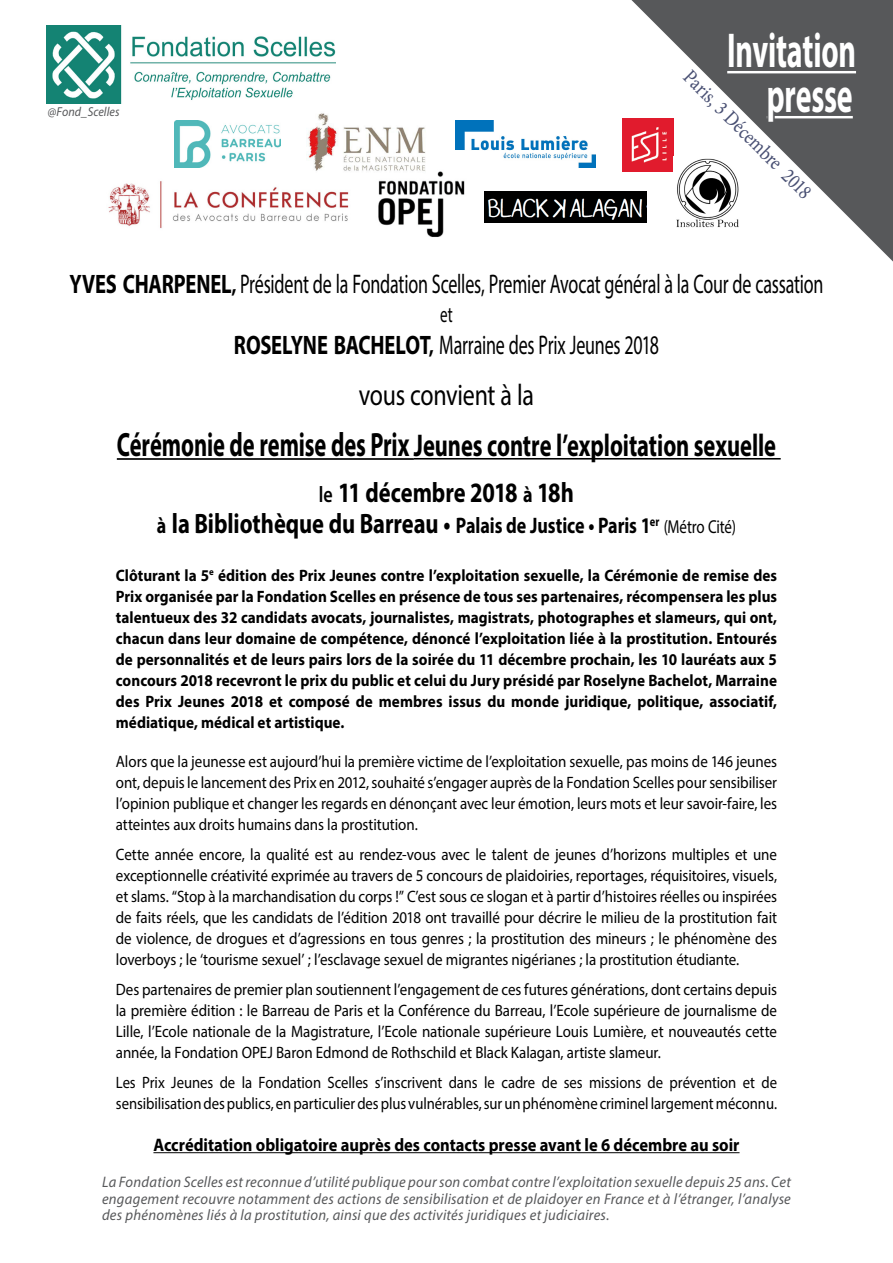
<style>
.page{position:relative;width:893px;height:1263px;background:#fff}
.page>*{position:absolute;margin:0;border:0;box-sizing:border-box;transform-origin:0 0}
.t1{font:700 49.2px "Myriad Pro";letter-spacing:-.01em;color:#fff;scale:.61 1}
.t2{font:700 31.5px "Myriad Pro";letter-spacing:-.005em;color:#000;scale:.71 1}
.t3{font:30px "Myriad Pro";letter-spacing:-.015em;color:#000;scale:.8 1}
.t4{font:700 28.2px "Myriad Pro";letter-spacing:-.005em;color:#000;scale:.8 1}
.t5{font:27px "Myriad Pro";letter-spacing:-.01em;color:#000;scale:.67 1}
.t6{font:700 22.5px "Myriad Pro";letter-spacing:-.005em;color:#000;scale:.8 1}
.t7{font:22.5px "Myriad Pro";color:#000;scale:.67 1}
.t8{font:20.7px "Minion Pro";color:#495073;scale:.87 1}
.t9{font:700 18.15px "Myriad Pro";color:#000;scale:.91 1}
.t10{font:16.5px/21px "Myriad Pro";letter-spacing:-.005em;color:#000;text-align:justify;scale:.91 1}
.t11{font:700 16.5px/21px "Myriad Pro";color:#000;text-align:justify;scale:.92 1}
.t12{font:16.5px/21px "Myriad Pro";letter-spacing:-.005em;color:#000;scale:.89 1}
.t13{font:italic 15.3px/16.2px "Myriad Pro";letter-spacing:.02em;color:#57585a;text-align:justify;scale:.96 1}
.t14{font:italic 12.9px "Myriad Pro";letter-spacing:.005em;color:#57585a;scale:.93 1}
.s1{font-weight:700;font-size:26.85px}
.s2{font-weight:700;font-size:22.5px}
.s3{font-size:33.75px}
.s4{font-weight:600;font-size:22.5px}
.s5{font-size:22.5px}
.s6{font-size:28.2px}
.s7{font-size:26.25px}
.s8{font-weight:400;font-size:18.75px}
</style>
<div class="page">
<hr style="left:153px;top:1152px;width:586px;height:1px;background:#000">
<svg style="left:631px;top:0;width:262px;height:261px"></svg>
<hr style="left:117px;top:458px;width:297px;height:2px;background:#000">
<hr style="left:414px;top:458px;width:367px;height:2px;background:#000">
<img style="left:47px;top:26px;width:289px;height:77px">
<hr style="left:727px;top:71px;width:129px;height:2px;background:#fff">
<div style="left:728px;top:33px;width:7px;height:36px;border:3px solid #57585a"></div>
<div style="left:734px;top:30px;width:123px;height:41px;background:#57585a"></div>
<svg style="left:766px;top:85px;width:89px;height:103px"></svg>
<img style="left:622px;top:118px;width:51px;height:54px">
<img style="left:673px;top:157px;width:68px;height:73px">
<img style="left:108px;top:181px;width:241px;height:47px">
<img style="left:455px;top:121px;width:140px;height:47px">
<img style="left:378px;top:171px;width:87px;height:66px">
<img style="left:174px;top:120px;width:107px;height:48px">
<img style="left:485px;top:191px;width:161px;height:32px">
<img style="left:307px;top:113px;width:122px;height:60px">
<p class="t14" style="left:48px;top:104px;width:78px">@Fond_Scelles</p>
<p class="t1" style="left:727px;top:19px;width:213px">Invitation</p>
<p class="t8" style="left:697px;top:64px;width:199px;rotate:45deg">Paris, 3 Décembre 2018</p>
<p class="t1" style="left:767px;top:64px;width:142px">presse</p>
<p class="t5" style="left:69px;top:267px;width:1127px"><span class="s1">YVES CHARPENEL</span><span class="s2">,</span> Président de la Fondation Scelles, Premier Avocat général à la Cour de cassation</p>
<p class="t7" style="left:440px;top:300px;width:20px">et</p>
<p class="t5" style="left:234px;top:328px;width:636px"><span class="s1">ROSELYNE BACHELOT</span><span class="s2">,</span> Marraine des Prix Jeunes 2018</p>
<p class="t3" style="left:359px;top:377px;width:221px">vous convient à la</p>
<p class="t2" style="left:117px;top:424px;width:930px"><span class="s3">Cérémonie de remise des Prix</span> Jeunes contre l’exploitation sexuelle</p>
<p class="t4" style="left:319px;top:474px;width:320px"><span class="s4">le</span> 11 décembre 2018 <span class="s5">à</span> 18h</p>
<p class="t6" style="left:157px;top:511px;width:725px">à <span class="s6">la Bibliothèque du Barreau</span> <span class="s7">•</span> Palais de Justice • Paris 1<sup>er</sup> <span class="s8">(Métro Cité)</span></p>
<p class="t11" style="left:116px;top:564px;width:720px">Clôturant la 5<sup>e</sup> édition des Prix Jeunes contre l’exploitation sexuelle, la Cérémonie de remise des Prix organisée par la Fondation Scelles en présence de tous ses partenaires, récompensera les plus talentueux des 32 candidats avocats, journalistes, magistrats, photographes et slameurs, qui ont, chacun dans leur domaine de compétence, dénoncé l’exploitation liée à la prostitution. Entourés de personnalités et de leurs pairs lors de la soirée du 11 décembre prochain, les 10 lauréats aux 5 concours 2018 recevront le prix du public et celui du Jury présidé par Roselyne Bachelot, Marraine des Prix Jeunes 2018 et composé de membres issus du monde juridique, politique, associatif, médiatique, médical et artistique.</p>
<p class="t10" style="left:116px;top:750px;width:728px">Alors que la jeunesse est aujourd’hui la première victime de l’exploitation sexuelle, pas moins de 146 jeunes ont, depuis le lancement des Prix en 2012, souhaité s’engager auprès de la Fondation Scelles pour sensibiliser l’opinion publique et changer les regards en dénonçant avec leur émotion, leurs mots et leur savoir-faire, les atteintes aux droits humains dans la prostitution.</p>
<p class="t10" style="left:116px;top:843px;width:728px">Cette année encore, la qualité est au rendez-vous avec le talent de jeunes d’horizons multiples et une exceptionnelle créativité exprimée au travers de 5 concours de plaidoiries, reportages, réquisitoires, visuels, et slams. “Stop à la marchandisation du corps !” C’est sous ce slogan et à partir d’histoires réelles ou inspirées de faits réels, que les candidats de l’édition 2018 ont travaillé pour décrire le milieu de la prostitution fait de violence, de drogues et d’agressions en tous genres ; la prostitution des mineurs ; le phénomène des loverboys ; le ‘tourisme sexuel’ ; l’esclavage sexuel de migrantes nigérianes ; la prostitution étudiante.</p>
<p class="t10" style="left:116px;top:978px;width:728px">Des partenaires de premier plan soutiennent l’engagement de ces futures générations, dont certains depuis la première édition : le Barreau de Paris et la Conférence du Barreau, l’Ecole supérieure de journalisme de Lille, l’Ecole nationale de la Magistrature, l’Ecole nationale supérieure Louis Lumière, et nouveautés cette année, la Fondation OPEJ Baron Edmond de Rothschild et Black Kalagan, artiste slameur.</p>
<p class="t12" style="left:116px;top:1071px;width:744px">Les Prix Jeunes de la Fondation Scelles s’inscrivent dans le cadre de ses missions de prévention et de sensibilisation des publics, en particulier des plus vulnérables, sur un phénomène criminel largement méconnu.</p>
<p class="t9" style="left:153px;top:1133px;width:645px">Accréditation obligatoire auprès des contacts presse avant le 6 décembre au soir</p>
<p class="t13" style="left:102px;top:1174px;width:719px">La Fondation Scelles est reconnue d’utilité publique pour son combat contre l’exploitation sexuelle depuis 25 ans. Cet engagement recouvre notamment des actions de sensibilisation et de plaidoyer en France et à l’étranger, l’analyse des phénomènes liés à la prostitution, ainsi que des activités juridiques et judiciaires.</p>
</div>
